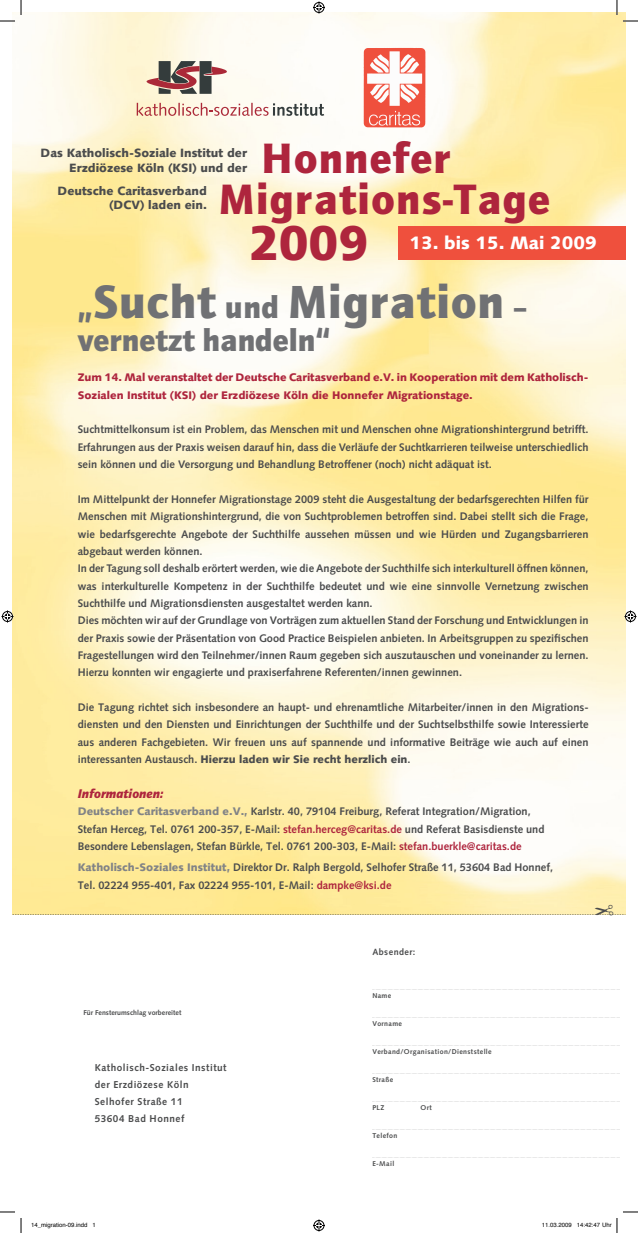
<style>
.page{position:relative;width:638px;height:1233px;background:#fff}
.page>*{position:absolute;margin:0;border:0;box-sizing:border-box;transform-origin:0 0}
.t1{font:900 48px "Quay Itc T";letter-spacing:.02em;color:#707174}
.t2{font:700 48px "Freeborn SB";color:#ae253d}
.t3{font:900 44px/41px "Quay Itc T";letter-spacing:.03em;color:#ae253d}
.t4{font:900 32px "Quay Itc T";color:#707174}
.t5{font:900 18px "Syntax";color:#fff}
.t6{font:italic 900 13px "Quay Itc T";color:#ae253d}
.t7{font:900 12px/15px "Syntax";color:#4b4c4d;text-align:right}
.t8{font:700 11px/17.3px "Syntax";color:#4b4c4d}
.t9{font:900 11px/17.3px "Syntax";letter-spacing:-.005em;color:#ae253d}
.t10{font:700 10px/17px "Syntax";letter-spacing:.05em;color:#4b4c4d}
.t11{font:700 9px "Syntax";letter-spacing:.05em;color:#4b4c4d}
.t12{font:700 7px "Syntax";letter-spacing:.05em;color:#4b4c4d}
.t13{font:700 7px "Syntax";color:#4b4c4d}
.t14{font:6px "Helvetica";color:#000}
.s1{font-size:32px}
.s2{font-weight:900}
.s3{font-weight:900;color:#818386}
.s4{color:#ae253d}
</style>
<div class="page">
<img style="left:12px;top:12px;width:613px;height:892px">
<svg style="left:137px;top:103px;width:187px;height:13px"></svg>
<svg style="left:146px;top:61px;width:81px;height:33px;background:#a48a84"></svg>
<img style="left:360px;top:46px;width:67px;height:83px">
<svg style="left:372px;top:989px;width:247px;height:1px"></svg>
<svg style="left:372px;top:1017px;width:247px;height:1px"></svg>
<svg style="left:372px;top:1045px;width:247px;height:1px"></svg>
<svg style="left:372px;top:1073px;width:247px;height:1px"></svg>
<svg style="left:372px;top:1101px;width:247px;height:1px"></svg>
<svg style="left:372px;top:1129px;width:247px;height:1px"></svg>
<svg style="left:372px;top:1157px;width:247px;height:1px"></svg>
<div style="left:397px;top:226px;width:228px;height:33px;background:#ef503d"></div>
<svg style="left:0;top:1211px;width:15px;height:1px"></svg>
<svg style="left:623px;top:1211px;width:14px;height:1px"></svg>
<svg style="left:0;top:0;width:22px;height:22px"></svg>
<svg style="left:20px;top:1218px;width:2px;height:15px"></svg>
<svg style="left:616px;top:0;width:21px;height:22px"></svg>
<svg style="left:313px;top:1px;width:12px;height:12px"></svg>
<svg style="left:313px;top:1219px;width:12px;height:12px"></svg>
<svg style="left:2px;top:610px;width:12px;height:12px"></svg>
<svg style="left:624px;top:610px;width:12px;height:12px"></svg>
<svg style="left:616px;top:1218px;width:1px;height:15px"></svg>
<svg style="left:12px;top:904px;width:613px;height:11px;background:#f9e699"></svg>
<h2 class="t3" style="left:219px;top:137px;width:332px;text-indent:43px">Honnefer<br>Migrations-Tage</h2>
<h1 class="t2" style="left:249px;top:215px;width:120px">2009</h1>
<p class="t7" style="left:40px;top:145px;width:208px">Das Katholisch-Soziale Institut der<br>Erzdiözese Köln (KSI) und der</p>
<p class="t7" style="left:57px;top:184px;width:151px;line-height:14px">Deutsche Caritasverband (DCV) laden ein.</p>
<h3 class="t5" style="left:409px;top:232px;width:189px">13. bis 15. Mai 2009</h3>
<h1 class="t1" style="left:78px;top:274px;width:451px"><span class="s1">„</span>Sucht <span class="s1">und</span> Migration <span class="s1">–</span></h1>
<h3 class="t4" style="left:78px;top:322px;width:253px">vernetzt handeln“</h3>
<p class="t9" style="left:78px;top:369px;width:512px">Zum 14. Mal veranstaltet der Deutsche Caritasverband e.V. in Kooperation mit dem Katholisch-<br>Sozialen Institut (KSI) der Erzdiözese Köln die Honnefer Migrationstage.</p>
<p class="t8" style="left:78px;top:421px;width:512px;text-align:justify">Suchtmittelkonsum ist ein Problem, das Menschen mit und Menschen ohne Migrationshintergrund betrifft.<br>Erfahrungen aus der Praxis weisen darauf hin, dass die Verläufe der Suchtkarrieren teilweise unterschiedlich sein können und die Versorgung und Behandlung Betroffener (noch) nicht adäquat ist.</p>
<p class="t8" style="left:78px;top:490px;width:512px">Im Mittelpunkt der Honnefer Migrationstage 2009 steht die Ausgestaltung der bedarfsgerechten Hilfen für Menschen mit Migrationshintergrund, die von Suchtproblemen betroffen sind. Dabei stellt sich die Frage, wie bedarfsgerechte Angebote der Suchthilfe aussehen müssen und wie Hürden und Zugangsbarrieren abgebaut werden können.<br>In der Tagung soll deshalb erörtert werden, wie die Angebote der Suchthilfe sich interkulturell öffnen können, was interkulturelle Kompetenz in der Suchthilfe bedeutet und wie eine sinnvolle Vernetzung zwischen Suchthilfe und Migrationsdiensten ausgestaltet werden kann.<br>Dies möchten wir auf der Grundlage von Vorträgen zum aktuellen Stand der Forschung und Entwicklungen in der Praxis sowie der Präsentation von Good Practice Beispielen anbieten. In Arbeitsgruppen zu spezifischen Fragestellungen wird den Teilnehmer/innen Raum gegeben sich auszutauschen und voneinander zu lernen.<br>Hierzu konnten wir engagierte und praxiserfahrene Referenten/innen gewinnen.</p>
<p class="t8" style="left:78px;top:698px;width:512px;text-align:justify">Die Tagung richtet sich insbesondere an haupt- und ehrenamtliche Mitarbeiter/innen in den Migrations&shy;diensten und den Diensten und Einrichtungen der Suchthilfe und der Suchtselbsthilfe sowie Interessierte aus anderen Fachgebieten. Wir freuen uns auf spannende und informative Beiträge wie auch auf einen interessanten Austausch. <span class="s2">Hierzu laden wir Sie recht herzlich ein</span>.</p>
<p class="t6" style="left:78px;top:786px;width:87px">Informationen:</p>
<p class="t8" style="left:78px;top:803px;width:468px"><span class="s3">Deutscher Caritasverband e.V.,</span> Karlstr. 40, 79104 Freiburg, Referat Integration/Migration,<br>Stefan Herceg, Tel. 0761 200-357, E-Mail: <span class="s4">stefan.herceg@caritas.de</span> und Referat Basisdienste und<br>Besondere Lebenslagen, Stefan Bürkle, Tel. 0761 200-303, E-Mail: <span class="s4">stefan.buerkle@caritas.de</span></p>
<p class="t8" style="left:78px;top:859px;width:476px"><span class="s3">Katholisch-Soziales Institut,</span> Direktor Dr. Ralph Bergold, Selhofer Straße 11, 53604 Bad Honnef,<br>Tel. 02224 955-401, Fax 02224 955-101, E-Mail: <span class="s4">dampke@ksi.de</span></p>
<p class="t13" style="left:83px;top:1008px;width:99px">Für Fensterumschlag vorbereitet</p>
<p class="t10" style="left:95px;top:1059px;width:133px">Katholisch-Soziales Institut der Erzdiözese Köln<br>Selhofer Straße 11<br>53604 Bad Honnef</p>
<p class="t11" style="left:372px;top:946px;width:45px">Absender:</p>
<p class="t12" style="left:372px;top:991px;width:20px">Name</p>
<p class="t12" style="left:372px;top:1019px;width:31px">Vorname</p>
<p class="t12" style="left:372px;top:1047px;width:121px">Verband/Organisation/Dienststelle</p>
<p class="t12" style="left:372px;top:1075px;width:22px">Straße</p>
<p class="t12" style="left:372px;top:1103px;width:13px">PLZ</p>
<p class="t12" style="left:420px;top:1103px;width:13px">Ort</p>
<p class="t12" style="left:372px;top:1131px;width:27px">Telefon</p>
<p class="t12" style="left:372px;top:1159px;width:23px">E-Mail</p>
<p class="t14" style="left:31px;top:1219px;width:66px">14_migration-09.indd 1</p>
<p class="t14" style="left:541px;top:1219px;width:71px">11.03.2009 14:42:47 Uhr</p>
</div>
